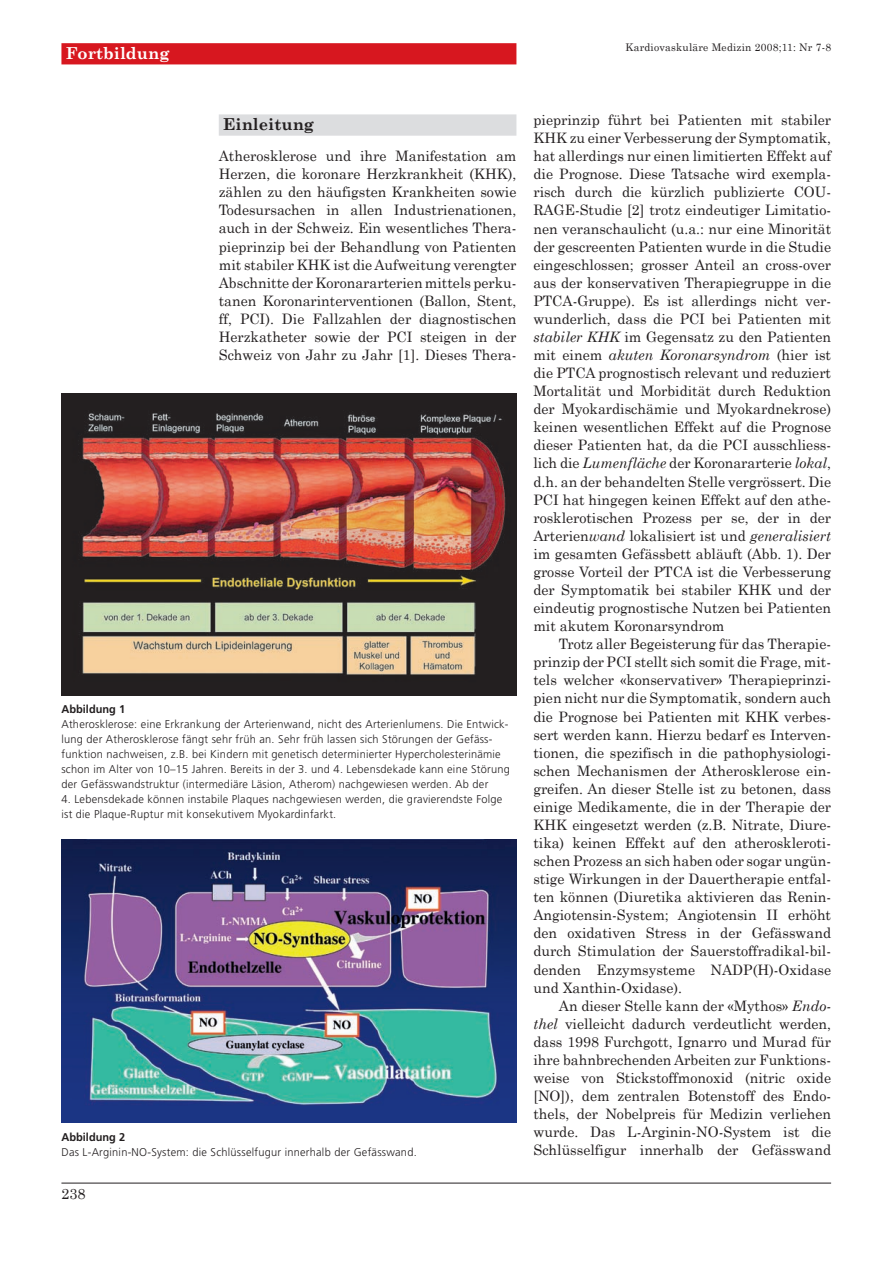
<style>
.page{position:relative;width:893px;height:1263px;background:#fff}
.page>*{position:absolute;margin:0;border:0;box-sizing:border-box;transform-origin:0 0}
.t1{font:700 16.5px "Century Schoolbook";color:#fff}
.t2{font:700 16.5px "Century Schoolbook";color:#231f20}
.t3{font:14.7px "Century Schoolbook";color:#231f20}
.t4{font:14.4px/18px "Century Schoolbook";color:#231f20;text-align:justify}
.t5{font:300 11.25px/14.9px "Frutiger";letter-spacing:.02em;color:#231f20}
.t6{font:700 11.25px "Frutiger";color:#231f20}
.t7{font:10.5px "Century Schoolbook";letter-spacing:.02em;color:#231f20}
.s1{font-style:italic}
</style>
<div class="page">
<div style="left:61px;top:43px;width:455px;height:21px;background:#d7171f"></div>
<hr style="left:61px;top:1183px;width:770px;height:1px;background:#231f20">
<div style="left:219px;top:114px;width:297px;height:22px;background:#dcdddf"></div>
<img style="left:61px;top:393px;width:455px;height:303px">
<img style="left:61px;top:840px;width:455px;height:283px">
<p class="t1" style="left:66px;top:43px;width:105px">Fortbildung</p>
<p class="t7" style="left:625px;top:41px;width:207px">Kardiovaskuläre Medizin 2008;11: Nr 7-8</p>
<p class="t2" style="left:223px;top:114px;width:93px">Einleitung</p>
<p class="t4" style="left:219px;top:147px;width:299px">Atherosklerose und ihre Manifestation am Herzen, die koronare Herzkrankheit (KHK), zählen zu den häufigsten Krankheiten sowie Todesursachen in allen Industrienationen, auch in der Schweiz. Ein wesentliches Thera&shy;pieprinzip bei der Behandlung von Patienten mit stabiler KHK ist die Aufweitung verengter Abschnitte der Koronararterien mittels perku&shy;tanen Koronarinterventionen (Ballon, Stent, ff, PCI). Die Fallzahlen der diagnostischen Herzkatheter sowie der PCI steigen in der Schweiz von Jahr zu Jahr [1]. Dieses Thera-</p>
<p class="t6" style="left:61px;top:705px;width:65px">Abbildung 1</p>
<p class="t5" style="left:61px;top:717px;width:450px">Atherosklerose: eine Erkrankung der Arterienwand, nicht des Arterienlumens. Die Entwick&shy;lung der Atherosklerose fängt sehr früh an. Sehr früh lassen sich Störungen der Gefäss&shy;funktion nachweisen, z.B. bei Kindern mit genetisch determinierter Hypercholesterinämie schon im Alter von 10–15 Jahren. Bereits in der 3. und 4. Lebensdekade kann eine Störung der Gefässwandstruktur (intermediäre Läsion, Atherom) nachgewiesen werden. Ab der</p>
<p class="t5" style="left:61px;top:792px;width:442px">4. Lebensdekade können instabile Plaques nachgewiesen werden, die gravierendste Folge ist die Plaque-Ruptur mit konsekutivem Myokardinfarkt.</p>
<p class="t6" style="left:61px;top:1132px;width:65px">Abbildung 2</p>
<p class="t5" style="left:61px;top:1145px;width:357px">Das L-Arginin-NO-System: die Schlüsselfugur innerhalb der Gefässwand.</p>
<p class="t3" style="left:61px;top:1185px;width:26px">238</p>
<p class="t4" style="left:533px;top:111px;width:299px">pieprinzip führt bei Patienten mit stabiler KHK zu einer Verbesserung der Symptomatik, hat allerdings nur einen limitierten Effekt auf die Prognose. Diese Tatsache wird exempla&shy;risch durch die kürzlich publizierte COU-RAGE-Studie [2] trotz eindeutiger Limitatio&shy;nen veranschaulicht (u.a.: nur eine Minorität der gescreenten Patienten wurde in die Studie eingeschlossen; grosser Anteil an cross-over aus der konservativen Therapiegruppe in die PTCA-Gruppe). Es ist allerdings nicht ver&shy;wunderlich, dass die PCI bei Patienten mit <span class="s1">stabiler KHK</span> im Gegensatz zu den Patienten mit einem <span class="s1">akuten Koronarsyndrom</span> (hier ist die PTCA prognostisch relevant und reduziert Mortalität und Morbidität durch Reduktion der Myokardischämie und Myokardnekrose) keinen wesentlichen Effekt auf die Prognose dieser Patienten hat, da die PCI ausschliess&shy;lich die <span class="s1">Lumenfläche</span> der Koronararterie <span class="s1">lokal</span>, d.h. an der behandelten Stelle vergrössert. Die PCI hat hingegen keinen Effekt auf den athe&shy;rosklerotischen Prozess per se, der in der Arterien<span class="s1">wand</span> lokalisiert ist und <span class="s1">generalisiert </span>im gesamten Gefässbett abläuft (Abb. 1). Der grosse Vorteil der PTCA ist die Verbesserung der Symptomatik bei stabiler KHK und der eindeutig prognostische Nutzen bei Patienten mit akutem Koronarsyndrom</p>
<p class="t4" style="left:533px;top:635px;width:299px;text-indent:26px">Trotz aller Begeisterung für das Therapie&shy;prinzip der PCI stellt sich somit die Frage, mit&shy;tels welcher «konservativer» Therapieprinzi&shy;pien nicht nur die Symptomatik, sondern auch die Prognose bei Patienten mit KHK verbes&shy;sert werden kann. Hierzu bedarf es Interven&shy;tionen, die spezifisch in die pathophysiologi&shy;schen Mechanismen der Atherosklerose ein&shy;greifen. An dieser Stelle ist zu betonen, dass einige Medikamente, die in der Therapie der KHK eingesetzt werden (z.B. Nitrate, Diure&shy;tika) keinen Effekt auf den atheroskleroti&shy;schen Prozess an sich haben oder sogar ungün&shy;stige Wirkungen in der Dauertherapie entfal&shy;ten können (Diuretika aktivieren das Renin-Angiotensin-System; Angiotensin II erhöht den oxidativen Stress in der Gefässwand durch Stimulation der Sauerstoffradikal-bil&shy;denden Enzymsysteme NADP(H)-Oxidase und Xanthin-Oxidase).</p>
<p class="t4" style="left:533px;top:996px;width:299px;text-indent:26px">An dieser Stelle kann der «Mythos» <span class="s1">Endo&shy;thel</span> vielleicht dadurch verdeutlicht werden, dass 1998 Furchgott, Ignarro und Murad für ihre bahnbrechenden Arbeiten zur Funktions&shy;weise von Stickstoffmonoxid (nitric oxide [NO]), dem zentralen Botenstoff des Endo&shy;thels, der Nobelpreis für Medizin verliehen wurde. Das L-Arginin-NO-System ist die Schlüsselfigur innerhalb der Gefässwand</p>
</div>
